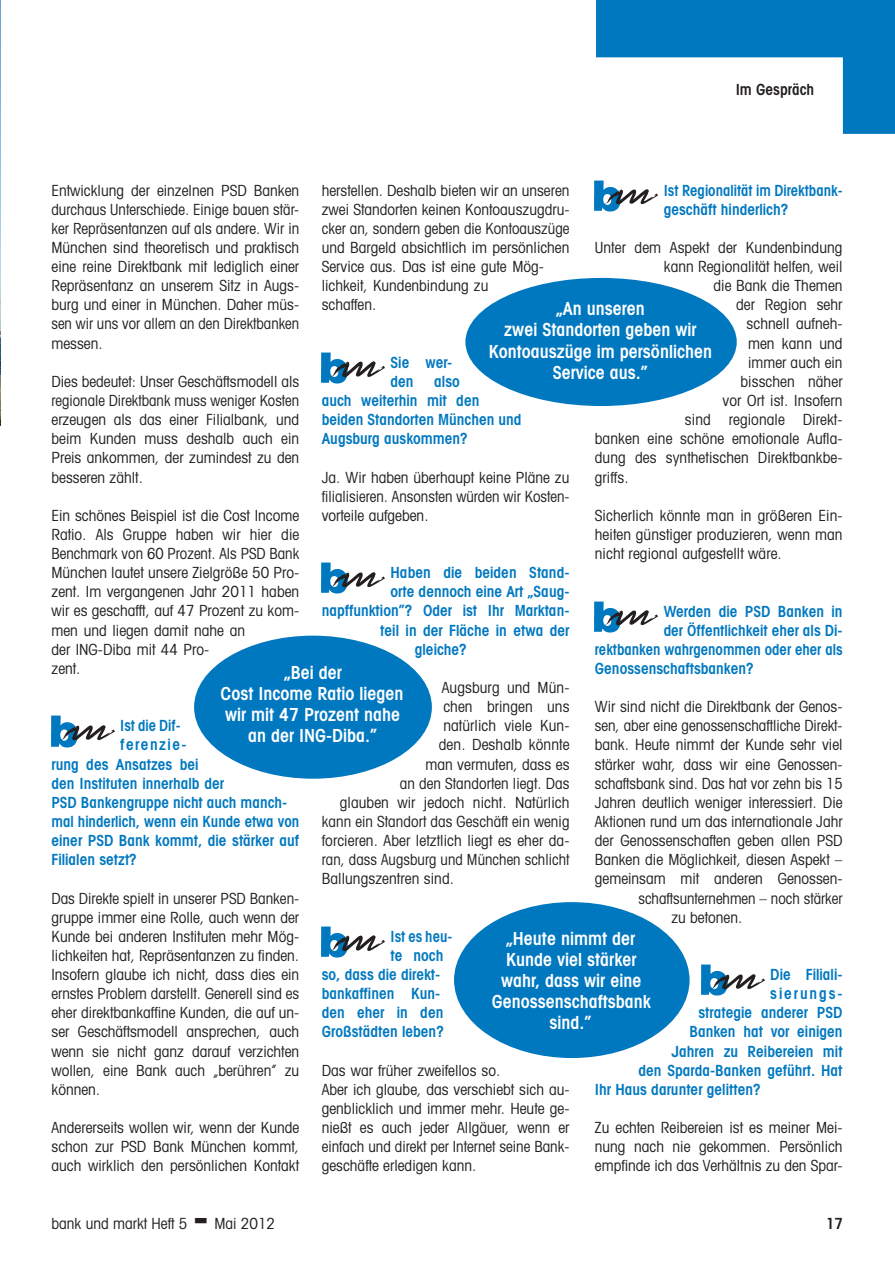
<style>
.page{position:relative;width:895px;height:1272px;background:#fff}
.page>*{position:absolute;margin:0;border:0;box-sizing:border-box;transform-origin:0 0}
.t1{font:600 condensed 18px/21px "Avant Garde";color:#fff;text-align:center}
.t2{font:condensed 15.3px/19.2px "Avant Garde";color:#231f20;text-align:justify}
.t3{font:600 condensed 15.3px/19.2px "Avant Garde";color:#0078c0}
.t4{font:600 condensed 15.3px/19.2px "Avant Garde";color:#0078c0;scale:.96 1}
.t5{font:condensed 15.3px "Avant Garde";color:#231f20;scale:.96 1}
.t6{font:600 condensed 15.3px "Avant Garde";color:#231f20}
.t7{font:600 condensed 15.3px "Avant Garde";letter-spacing:.095em;color:#0078c0}
.t8{font:600 condensed 15.3px "Avant Garde";letter-spacing:.12em;color:#0078c0}
</style>
<div class="page">
<img style="left:0;top:7px;width:1px;height:418px">
<img style="left:51px;top:716px;width:25px;height:31px">
<img style="left:59px;top:723px;width:56px;height:20px">
<img style="left:321px;top:352px;width:25px;height:31px">
<img style="left:329px;top:360px;width:56px;height:19px">
<img style="left:321px;top:563px;width:24px;height:31px">
<img style="left:329px;top:570px;width:56px;height:20px">
<img style="left:321px;top:926px;width:25px;height:31px">
<img style="left:329px;top:934px;width:56px;height:19px">
<img style="left:594px;top:180px;width:25px;height:31px">
<img style="left:601px;top:188px;width:57px;height:19px">
<img style="left:594px;top:601px;width:25px;height:31px">
<img style="left:601px;top:609px;width:57px;height:19px">
<img style="left:701px;top:965px;width:25px;height:31px">
<img style="left:708px;top:972px;width:57px;height:19px">
<div style="left:454px;top:902px;width:235px;height:156px;background:#0078c0;border-radius:50%"></div>
<div style="left:465px;top:278px;width:271px;height:128px;background:#0078c0;border-radius:50%"></div>
<div style="left:194px;top:636px;width:237px;height:143px;background:#0078c0;border-radius:50%"></div>
<svg style="left:596px;top:0;width:299px;height:134px"></svg>
<p class="t6" style="left:735px;top:80px;width:80px">Im Gespräch</p>
<p class="t4" style="left:663px;top:180px;width:188px">Ist Regionalität im Direktbank&shy;geschäft hinderlich?</p>
<p class="t2" style="left:594px;top:237px;width:249px">Unter dem Aspekt der Kundenbindung</p>
<p class="t2" style="left:663px;top:257px;width:180px">kann Regionalität helfen, weil</p>
<p class="t2" style="left:713px;top:276px;width:130px">die Bank die Themen</p>
<p class="t2" style="left:735px;top:295px;width:108px">der Region sehr</p>
<p class="t2" style="left:746px;top:314px;width:98px">schnell aufneh-</p>
<p class="t2" style="left:747px;top:333px;width:96px">men kann und</p>
<p class="t2" style="left:747px;top:352px;width:96px">immer auch ein</p>
<p class="t2" style="left:740px;top:371px;width:103px">bisschen näher</p>
<p class="t2" style="left:722px;top:391px;width:121px">vor Ort ist. Insofern</p>
<p class="t2" style="left:684px;top:410px;width:159px">sind regionale Direkt-</p>
<p class="t2" style="left:594px;top:429px;width:249px">banken eine schöne emotionale Aufla-</p>
<p class="t2" style="left:594px;top:448px;width:249px">dung des synthetischen Direktbankbe-</p>
<p class="t2" style="left:594px;top:467px;width:35px">griffs.</p>
<p class="t2" style="left:594px;top:505px;width:249px">Sicherlich könnte man in größeren Ein&shy;heiten günstiger produzieren, wenn man nicht regional aufgestellt wäre.</p>
<p class="t2" style="left:51px;top:180px;width:249px">Entwicklung der einzelnen PSD Banken durchaus Unterschiede. Einige bauen stär&shy;ker Repräsentanzen auf als andere. Wir in München sind theoretisch und praktisch eine reine Direktbank mit lediglich einer Repräsentanz an unserem Sitz in Augs&shy;burg und einer in München. Daher müs&shy;sen wir uns vor allem an den Direktbanken messen.</p>
<p class="t2" style="left:51px;top:371px;width:249px">Dies bedeutet: Unser Geschäftsmodell als regionale Direktbank muss weniger Kosten erzeugen als das einer Filialbank, und beim Kunden muss deshalb auch ein Preis ankommen, der zumindest zu den besseren zählt.</p>
<p class="t2" style="left:51px;top:505px;width:249px;text-align:left">Ein schönes Beispiel ist die Cost Income<br>Ratio. Als Gruppe haben wir hier die<br>Benchmark von 60 Prozent. Als PSD Bank<br>München lautet unsere Zielgröße 50 Pro&shy;zent. Im vergangenen Jahr 2011 haben wir es geschafft, auf 47 Prozent zu kom&shy;men und liegen damit nahe an<br>der ING-Diba mit 44 Pro-<br>zent.</p>
<p class="t2" style="left:321px;top:180px;width:249px;text-align:left">herstellen. Deshalb bieten wir an unseren zwei Standorten keinen Kontoauszugdru&shy;cker an, sondern geben die Kontoauszüge und Bargeld absichtlich im persönlichen Service aus. Das ist eine gute Mög&shy;lichkeit, Kundenbindung zu<br>schaffen.</p>
<p class="t1" style="left:488px;top:298px;width:224px">„An unseren<br>zwei Standorten geben wir<br>Kontoauszüge im persönlichen<br>Service aus.”</p>
<p class="t3" style="left:390px;top:352px;width:63px">Sie wer&shy;den</p>
<p class="t3" style="left:321px;top:372px;width:201px;text-indent:112px">also<br>auch weiterhin mit den beiden Standorten München und<br>Augsburg auskommen?</p>
<p class="t2" style="left:321px;top:467px;width:249px">Ja. Wir haben überhaupt keine Pläne zu filialisieren. Ansonsten würden wir Kosten&shy;vorteile aufgeben.</p>
<p class="t3" style="left:390px;top:563px;width:180px">Haben die beiden Stand-</p>
<p class="t3" style="left:390px;top:582px;width:180px">orte dennoch eine Art „Saug-</p>
<p class="t3" style="left:321px;top:601px;width:249px">napffunktion”? Oder ist Ihr Marktan-</p>
<p class="t3" style="left:380px;top:620px;width:190px">teil in der Fläche in etwa der</p>
<p class="t3" style="left:414px;top:639px;width:54px">gleiche?</p>
<p class="t2" style="left:441px;top:678px;width:129px">Augsburg und Mün-</p>
<p class="t2" style="left:443px;top:697px;width:127px">chen bringen uns</p>
<p class="t2" style="left:443px;top:716px;width:128px">natürlich viele Kun-</p>
<p class="t2" style="left:438px;top:735px;width:132px">den. Deshalb könnte</p>
<p class="t2" style="left:425px;top:754px;width:146px">man vermuten, dass es</p>
<p class="t2" style="left:399px;top:773px;width:171px">an den Standorten liegt. Das</p>
<p class="t2" style="left:339px;top:792px;width:231px">glauben wir jedoch nicht. Natürlich</p>
<p class="t2" style="left:321px;top:812px;width:249px">kann ein Standort das Geschäft ein wenig</p>
<p class="t2" style="left:321px;top:831px;width:249px">forcieren. Aber letztlich liegt es eher da-</p>
<p class="t5" style="left:321px;top:850px;width:259px">ran, dass Augsburg und München schlicht</p>
<p class="t2" style="left:321px;top:869px;width:134px">Ballungszentren sind.</p>
<p class="t3" style="left:663px;top:601px;width:180px">Werden die PSD Banken in</p>
<p class="t3" style="left:663px;top:620px;width:180px">der Öffentlichkeit eher als Di-</p>
<p class="t4" style="left:594px;top:639px;width:259px">rektbanken wahrgenommen oder eher als</p>
<p class="t3" style="left:594px;top:659px;width:160px">Genossenschaftsbanken?</p>
<p class="t2" style="left:594px;top:697px;width:249px">Wir sind nicht die Direktbank der Genos-</p>
<p class="t2" style="left:594px;top:716px;width:249px">sen, aber eine genossenschaftliche Direkt-</p>
<p class="t2" style="left:594px;top:735px;width:249px">bank. Heute nimmt der Kunde sehr viel</p>
<p class="t2" style="left:594px;top:754px;width:249px">stärker wahr, dass wir eine Genossen-</p>
<p class="t2" style="left:594px;top:773px;width:249px">schaftsbank sind. Das hat vor zehn bis 15</p>
<p class="t2" style="left:594px;top:792px;width:249px">Jahren deutlich weniger interessiert. Die</p>
<p class="t2" style="left:594px;top:812px;width:249px">Aktionen rund um das internationale Jahr</p>
<p class="t2" style="left:594px;top:831px;width:249px">der Genossenschaften geben allen PSD</p>
<p class="t2" style="left:594px;top:850px;width:249px">Banken die Möglichkeit, diesen Aspekt –</p>
<p class="t2" style="left:594px;top:869px;width:249px">gemeinsam mit anderen Genossen-</p>
<p class="t2" style="left:638px;top:888px;width:206px">schaftsunternehmen – noch stärker</p>
<p class="t2" style="left:671px;top:907px;width:72px">zu betonen.</p>
<p class="t1" style="left:220px;top:662px;width:185px">„Bei der<br>Cost Income Ratio liegen wir mit 47 Prozent nahe an der ING-Diba.”</p>
<p class="t4" style="left:120px;top:716px;width:64px">Ist die Dif-</p>
<p class="t7" style="left:120px;top:736px;width:68px">ferenzie-</p>
<p class="t3" style="left:51px;top:754px;width:149px">rung des Ansatzes bei</p>
<p class="t3" style="left:51px;top:773px;width:174px">den Instituten innerhalb der</p>
<p class="t3" style="left:51px;top:793px;width:237px">PSD Bankengruppe nicht auch manch-</p>
<p class="t3" style="left:51px;top:812px;width:249px">mal hinderlich, wenn ein Kunde etwa von</p>
<p class="t3" style="left:51px;top:831px;width:249px">einer PSD Bank kommt, die stärker auf</p>
<p class="t3" style="left:51px;top:850px;width:87px">Filialen setzt?</p>
<p class="t2" style="left:51px;top:888px;width:249px">Das Direkte spielt in unserer PSD Banken&shy;gruppe immer eine Rolle, auch wenn der Kunde bei anderen Instituten mehr Mög&shy;lichkeiten hat, Repräsentanzen zu finden.<br>Insofern glaube ich nicht, dass dies ein ernstes Problem darstellt. Generell sind es eher direktbankaffine Kunden, die auf un&shy;ser Geschäftsmodell ansprechen, auch wenn sie nicht ganz darauf verzichten wollen, eine Bank auch „berühren” zu können.</p>
<p class="t2" style="left:51px;top:1118px;width:249px">Andererseits wollen wir, wenn der Kunde schon zur PSD Bank München kommt, auch wirklich den persönlichen Kontakt</p>
<p class="t4" style="left:390px;top:926px;width:66px">Ist es heu-</p>
<p class="t3" style="left:390px;top:946px;width:54px">te noch</p>
<p class="t3" style="left:321px;top:965px;width:120px">so, dass die direkt-</p>
<p class="t3" style="left:321px;top:984px;width:120px">bankaffinen Kun-</p>
<p class="t3" style="left:321px;top:1003px;width:123px">den eher in den</p>
<p class="t3" style="left:321px;top:1022px;width:124px">Großstädten leben?</p>
<p class="t2" style="left:321px;top:1060px;width:249px;text-align:left">Das war früher zweifellos so.<br>Aber ich glaube, das verschiebt sich au&shy;genblicklich und immer mehr. Heute ge&shy;nießt es auch jeder Allgäuer, wenn er einfach und direkt per Internet seine Bank&shy;geschäfte erledigen kann.</p>
<p class="t1" style="left:491px;top:927px;width:160px">„Heute nimmt der<br>Kunde viel stärker wahr, dass wir eine<br>Genossenschaftsbank sind.”</p>
<p class="t3" style="left:770px;top:965px;width:74px">Die Filiali-</p>
<p class="t8" style="left:770px;top:984px;width:74px">sierungs-</p>
<p class="t3" style="left:698px;top:1003px;width:145px">strategie anderer PSD</p>
<p class="t3" style="left:689px;top:1022px;width:154px">Banken hat vor einigen</p>
<p class="t3" style="left:671px;top:1041px;width:173px">Jahren zu Reibereien mit</p>
<p class="t3" style="left:638px;top:1060px;width:205px">den Sparda-Banken geführt. Hat</p>
<p class="t3" style="left:594px;top:1079px;width:167px">Ihr Haus darunter gelitten?</p>
<p class="t2" style="left:594px;top:1118px;width:249px">Zu echten Reibereien ist es meiner Mei&shy;nung nach nie gekommen. Persönlich empfinde ich das Verhältnis zu den Spar-</p>
<p class="t2" style="left:51px;top:1213px;width:137px">bank und markt Heft 5</p>
<p class="t2" style="left:214px;top:1213px;width:62px">Mai 2012</p>
<p class="t6" style="left:825px;top:1214px;width:19px">17</p>
</div>
